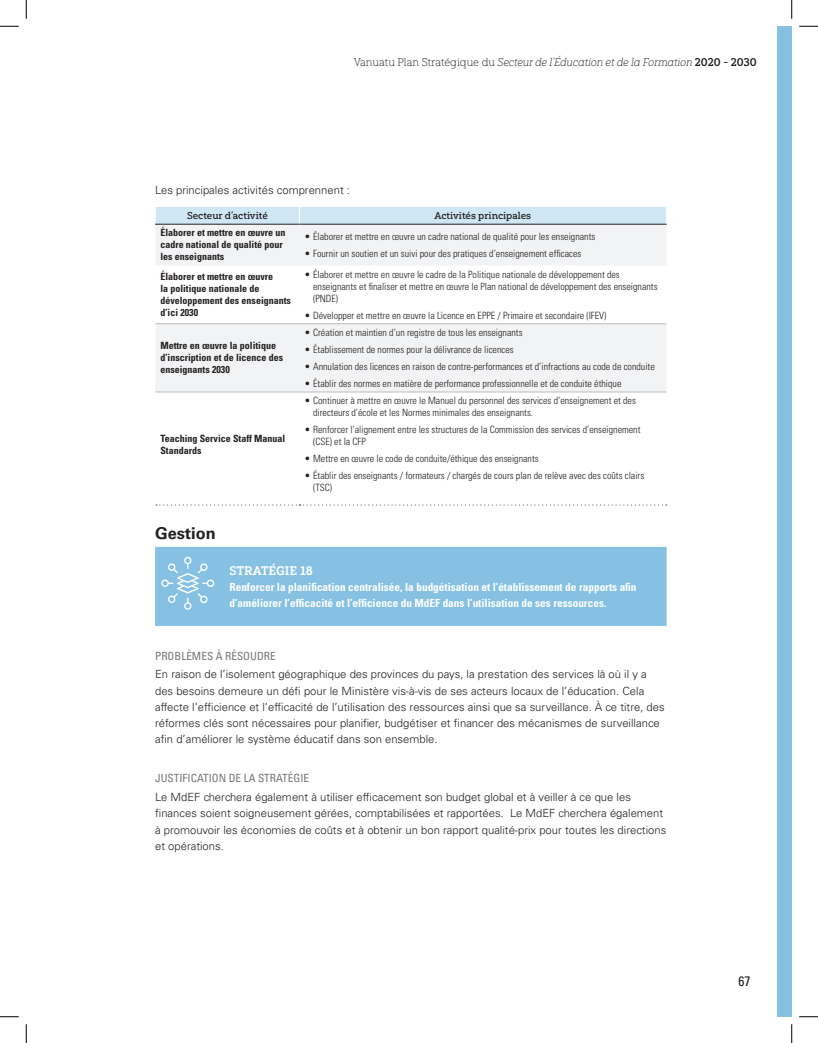
<style>
.page{position:relative;width:818px;height:1043px;background:#fff}
.page>*{position:absolute;margin:0;border:0;box-sizing:border-box;transform-origin:0 0}
.Heading_3{font:700 16.25px "Univers LT Std";color:#231f20}
.t1{font:condensed 13.75px "Univers LT Std";color:#231f20}
.Strategy{font:12.5px "Yorkten Slab Nor Bol";color:#fff}
.Body{font:300 11.25px/16.2px "Univers LT Std";color:#231f20}
.Strategy-2{font:700 condensed 11.25px/16.2px "Univers LT Std";color:#fff}
.t2{font:11.25px "Yorkten Slab Nor Thi It";color:#231f20}
.Heading_5{font:condensed 11.25px "Univers LT Std";color:#77777a}
.t3{font:300 condensed 10px/12px "Univers LT Std";color:#231f20}
.Table_Highlight{font:700 condensed 10px/12px "Univers LT Std";color:#231f20}
.Table_Header{font:10px "Yorkten Slab Nor Med";color:#231f20}
.s1{font-family:"Yorkten Slab Nor Thi"}
.s2{font-family:"Yorkten Slab Nor Dem"}
</style>
<div class="page">
<div style="left:776px;top:26px;width:15px;height:990px;background:#86c1e3"></div>
<svg style="left:155px;top:225px;width:511px;height:167px;fill:#f2f3f4"></svg>
<hr style="left:155px;top:323px;width:144px;height:1px;background:#bcbdc0">
<hr style="left:299px;top:323px;width:367px;height:1px;background:#bcbdc0">
<div style="left:155px;top:207px;width:512px;height:17px;background:#cfe6f4"></div>
<hr style="left:155px;top:224px;width:144px;height:1px;background:#231f20">
<hr style="left:299px;top:224px;width:367px;height:1px;background:#231f20">
<hr style="left:155px;top:392px;width:144px;height:1px;background:#bcbdc0">
<hr style="left:299px;top:392px;width:367px;height:1px;background:#bcbdc0">
<svg style="left:156px;top:504px;width:510px;height:1px"></svg>
<div style="left:155px;top:547px;width:511px;height:79px;background:#86c1e3"></div>
<svg style="left:161px;top:557px;width:53px;height:52px;background:#97c9e6"></svg>
<svg style="left:0;top:25px;width:19px;height:2px"></svg>
<svg style="left:799px;top:25px;width:19px;height:2px"></svg>
<svg style="left:0;top:1016px;width:19px;height:1px"></svg>
<svg style="left:799px;top:1016px;width:19px;height:1px"></svg>
<svg style="left:25px;top:0;width:2px;height:19px"></svg>
<svg style="left:25px;top:1024px;width:2px;height:18px"></svg>
<svg style="left:791px;top:0;width:1px;height:19px"></svg>
<svg style="left:791px;top:1024px;width:1px;height:18px"></svg>
<p class="t2" style="left:353px;top:56px;width:404px"><span class="s1">Vanuatu Plan Stratégique du</span> Secteur de l’Éducation et de la Formation <span class="s2">2020 - 2030</span></p>
<p class="Body" style="left:155px;top:182px;width:196px">Les principales activités comprennent :</p>
<p class="Table_Header" style="left:187px;top:210px;width:82px">Secteur d’activité</p>
<p class="Table_Header" style="left:434px;top:210px;width:98px">Activités principales</p>
<p class="Table_Highlight" style="left:160px;top:227px;width:126px">Élaborer et mettre en œuvre un cadre national de qualité pour les enseignants</p>
<p class="t3" style="left:304px;top:230px;width:292px">• Élaborer et mettre en œuvre un cadre national de qualité pour les enseignants</p>
<p class="t3" style="left:304px;top:247px;width:278px">• Fournir un soutien et un suivi pour des pratiques d’enseignement efficaces</p>
<p class="Table_Highlight" style="left:160px;top:270px;width:132px">Élaborer et mettre en œuvre<br>la politique nationale de développement des enseignants d’ici 2030</p>
<p class="t3" style="left:313px;top:268px;width:346px;text-indent:-9px">• Élaborer et mettre en œuvre le cadre de la Politique nationale de développement des enseignants et finaliser et mettre en œuvre le Plan national de développement des enseignants (PNDE)</p>
<p class="t3" style="left:304px;top:309px;width:303px">• Développer et mettre en œuvre la Licence en EPPE / Primaire et secondaire (IFEV)</p>
<p class="Table_Highlight" style="left:160px;top:340px;width:124px">Mettre en œuvre la politique d’inscription et de licence des enseignants 2030</p>
<p class="Table_Highlight" style="left:160px;top:432px;width:126px">Teaching Service Staff Manual<br>Standards</p>
<p class="Heading_3" style="left:155px;top:524px;width:62px">Gestion</p>
<p class="t3" style="left:304px;top:326px;width:220px">• Création et maintien d’un registre de tous les enseignants</p>
<p class="t3" style="left:304px;top:343px;width:211px">• Établissement de normes pour la délivrance de licences</p>
<p class="t3" style="left:304px;top:360px;width:352px">• Annulation des licences en raison de contre-performances et d’infractions au code de conduite</p>
<p class="t3" style="left:304px;top:377px;width:318px">• Établir des normes en matière de performance professionnelle et de conduite éthique</p>
<p class="t3" style="left:313px;top:395px;width:324px;text-indent:-9px">• Continuer à mettre en œuvre le Manuel du personnel des services d’enseignement et des directeurs d’école et les Normes minimales des enseignants.</p>
<p class="t3" style="left:313px;top:424px;width:329px;text-indent:-9px">• Renforcer l’alignement entre les structures de la Commission des services d’enseignement (CSE) et la CFP</p>
<p class="t3" style="left:304px;top:453px;width:236px">• Mettre en œuvre le code de conduite/éthique des enseignants</p>
<p class="t3" style="left:313px;top:470px;width:332px;text-indent:-9px">• Établir des enseignants / formateurs / chargés de cours plan de relève avec des coûts clairs (TSC)</p>
<p class="Strategy" style="left:229px;top:562px;width:85px">STRATÉGIE 18</p>
<p class="Strategy-2" style="left:229px;top:578px;width:408px">Renforcer la planification centralisée, la budgétisation et l’établissement de rapports afin d’améliorer l’efficacité et l’efficience du MdEF dans l’utilisation de ses ressources.</p>
<p class="Heading_5" style="left:155px;top:648px;width:122px">PROBLÈMES À RÉSOUDRE</p>
<p class="Body" style="left:155px;top:666px;width:511px">En raison de l’isolement géographique des provinces du pays, la prestation des services là où il y a des besoins demeure un défi pour le Ministère vis-à-vis de ses acteurs locaux de l’éducation. Cela affecte l’efficience et l’efficacité de l’utilisation des ressources ainsi que sa surveillance. À ce titre, des réformes clés sont nécessaires pour planifier, budgétiser et financer des mécanismes de surveillance afin d’améliorer le système éducatif dans son ensemble.</p>
<p class="Heading_5" style="left:155px;top:771px;width:155px">JUSTIFICATION DE LA STRATÉGIE</p>
<p class="Body" style="left:155px;top:789px;width:512px">Le MdEF cherchera également à utiliser efficacement son budget global et à veiller à ce que les finances soient soigneusement gérées, comptabilisées et rapportées. Le MdEF cherchera également à promouvoir les économies de coûts et à obtenir un bon rapport qualité-prix pour toutes les directions et opérations.</p>
<h2 class="t1" style="left:738px;top:972px;width:14px">67</h2>
</div>
